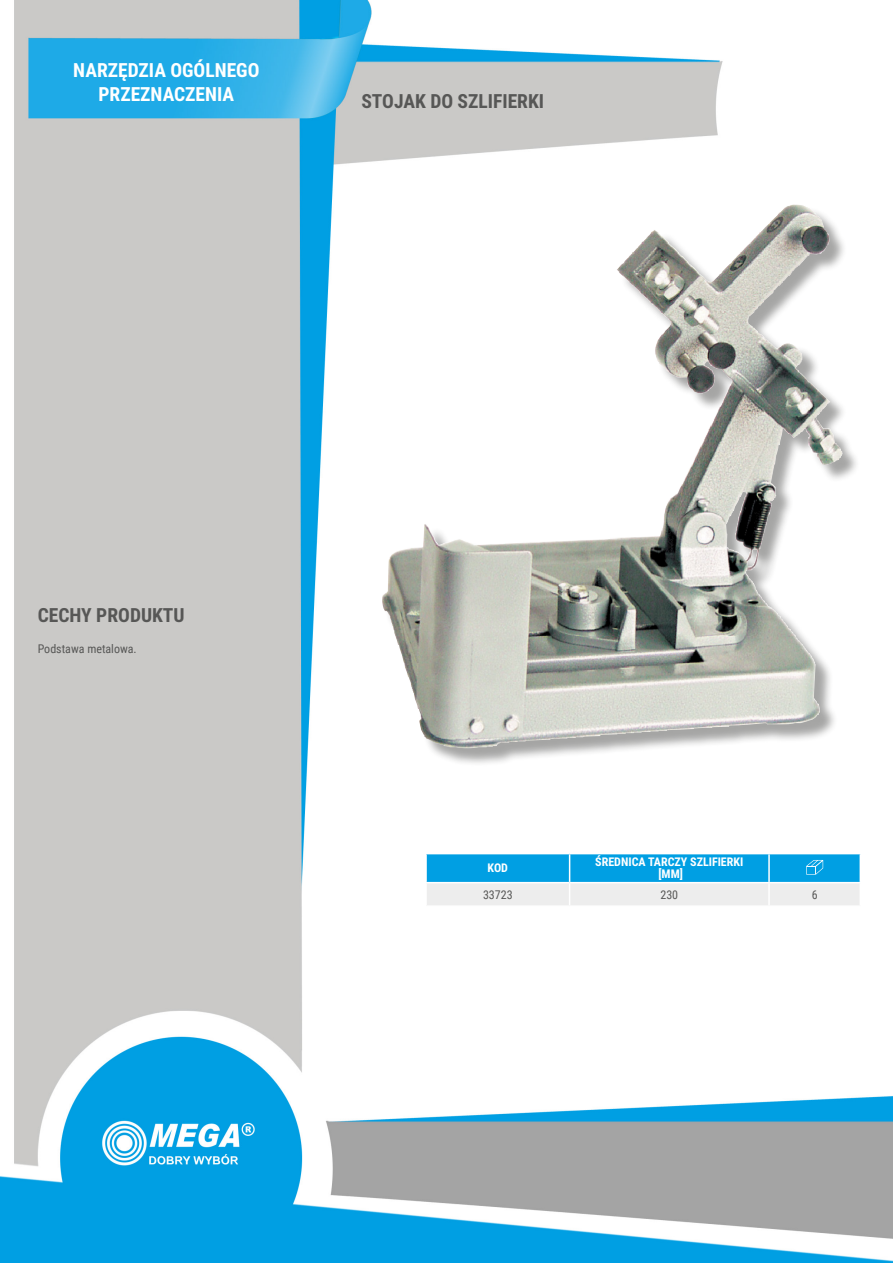
<style>
.page{position:relative;width:893px;height:1263px;background:#fff}
.page>*{position:absolute;margin:0;border:0;box-sizing:border-box;transform-origin:0 0}
.NagĹ_Ăłwek{font:700 19.5px/23.4px "Roboto Condensed";color:#fff;text-align:center}
.Lewo_bez_dzielenia{font:700 19.5px "Roboto Condensed";color:#575756}
.MateriaĹ__CECHY{font:700 19.5px "Roboto Condensed";color:#575756}
.Ĺšrodek_bez_dzieleni{font:700 12px "Roboto Condensed";color:#fff}
.Opisy{font:12px "Roboto Condensed";color:#575756}
.Indeks{font:12px "Roboto Condensed";color:#575756}
.Ĺšrodek__wymuszenie{font:700 12px "Roboto Condensed";color:#fff}
.Center{font:12px "Roboto Condensed";color:#575756}
.Tabelka_nagĹ_Ăłwek{font:700 12px "Roboto Condensed";color:#fff}
</style>
<div class="page">
<img style="left:0;top:0;width:893px;height:1263px">
<div style="left:385px;top:207px;width:476px;height:560px;background:#1d1d1b;opacity:.4"></div>
<img style="left:616px;top:205px;width:174px;height:173px">
<hr style="left:425px;top:854px;width:2px;height:28px;background:#fff">
<hr style="left:425px;top:883px;width:2px;height:22px;background:#fff">
<hr style="left:425px;top:853px;width:145px;height:1px;background:#fff">
<hr style="left:425px;top:882px;width:145px;height:1px;background:#fff">
<hr style="left:425px;top:905px;width:145px;height:2px;background:#fff">
<hr style="left:570px;top:905px;width:199px;height:2px;background:#fff">
<hr style="left:769px;top:905px;width:92px;height:2px;background:#fff">
<svg style="left:426px;top:853px;width:435px;height:52px;background:#72c5e8"></svg>
<p class="NagĹ_Ăłwek" style="left:73px;top:58px;width:188px">NARZĘDZIA OGÓLNEGO<br>PRZEZNACZENIA</p>
<p class="Lewo_bez_dzielenia" style="left:361px;top:88px;width:184px">STOJAK DO SZLIFIERKI</p>
<p class="MateriaĹ__CECHY" style="left:38px;top:601px;width:148px">CECHY PRODUKTU</p>
<p class="Opisy" style="left:38px;top:640px;width:101px">Podstawa metalowa.</p>
<p class="Tabelka_nagĹ_Ăłwek" style="left:488px;top:860px;width:22px">KOD</p>
<p class="Ĺšrodek_bez_dzieleni" style="left:595px;top:854px;width:150px">ŚREDNICA TARCZY SZLIFIERKI</p>
<p class="Ĺšrodek__wymuszenie" style="left:658px;top:866px;width:26px">[MM]</p>
<p class="Indeks" style="left:483px;top:886px;width:31px">33723</p>
<p class="Center" style="left:660px;top:886px;width:19px">230</p>
<p class="Center" style="left:812px;top:886px;width:7px">6</p>
</div>
